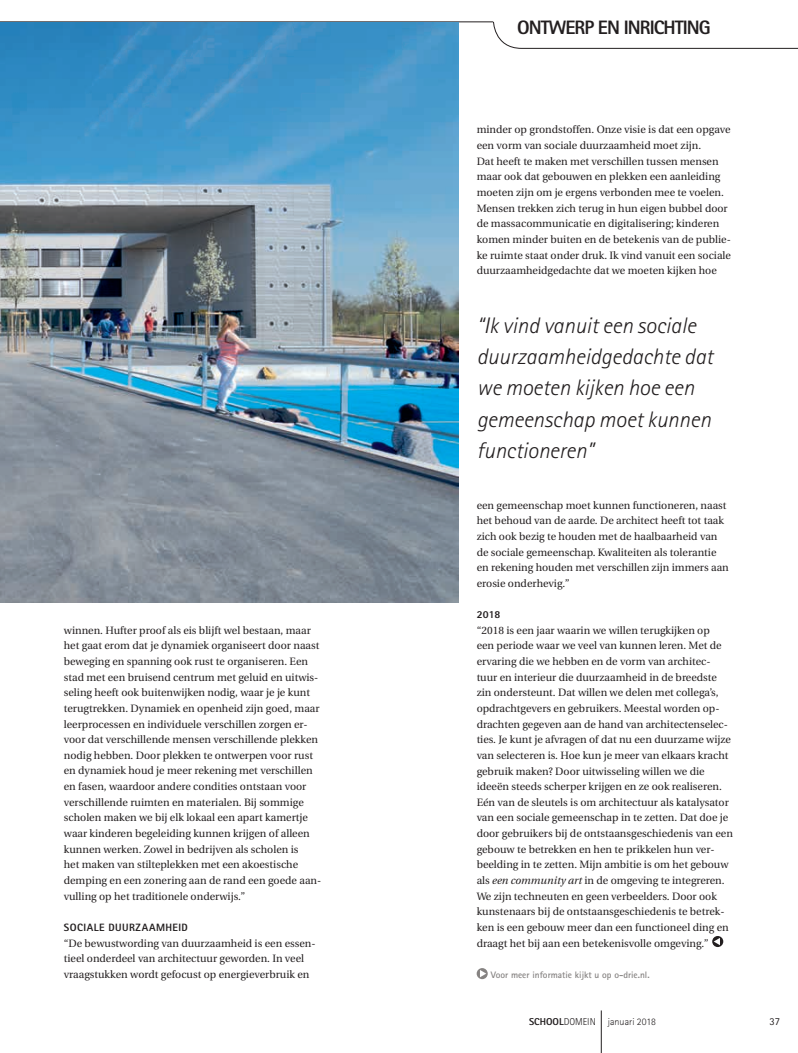
<style>
.page{position:relative;width:798px;height:1053px;background:#fff}
.page>*{position:absolute;margin:0;border:0;box-sizing:border-box;transform-origin:0 0}
.t1{font:italic 300 22.5px/31.2px "Rotis Sans Serif";color:#231f20}
.t2{font:800 19.38px "Rotis Sans Serif";letter-spacing:-.05em;color:#231f20}
.t3{font:10.62px/15.6px "Utopia";color:#231f20}
.t4{font:800 10.62px "Rotis Sans Serif";letter-spacing:.04em;color:#231f20}
.t5{font:10.62px "Rotis Sans Serif";color:#231f20}
.t6{font:300 10px "Rotis Sans Serif";color:#231f20}
.t7{font:700 9.38px "Rotis Sans Serif";color:#868382}
.s1{font-style:italic}
.s2{font-weight:800}
</style>
<div class="page">
<svg style="left:493px;top:22px;width:304px;height:27px"></svg>
<hr style="left:0;top:22px;width:493px;height:1px;background:#231f20">
<hr style="left:600px;top:1010px;width:1px;height:42px;background:#231f20">
<img style="left:0;top:22px;width:459px;height:580px">
<svg style="left:712px;top:935px;width:11px;height:11px"></svg>
<svg style="left:713px;top:937px;width:6px;height:8px"></svg>
<svg style="left:476px;top:968px;width:11px;height:11px"></svg>
<svg style="left:480px;top:969px;width:6px;height:8px"></svg>
<p class="t3" style="left:64px;top:622px;width:259px">winnen. Hufter proof als eis blijft wel bestaan, maar het gaat erom dat je dynamiek organiseert door naast beweging en spanning ook rust te organiseren. Een stad met een bruisend centrum met geluid en uitwis&shy;seling heeft ook buitenwijken nodig, waar je je kunt terugtrekken. Dynamiek en openheid zijn goed, maar leerprocessen en individuele verschillen zorgen er&shy;voor dat verschillende mensen verschillende plekken nodig hebben. Door plekken te ontwerpen voor rust en dynamiek houd je meer rekening met verschillen en fasen, waardoor andere condities ontstaan voor verschillende ruimten en materialen. Bij sommige scholen maken we bij elk lokaal een apart kamertje waar kinderen begeleiding kunnen krijgen of alleen kunnen werken. Zowel in bedrijven als scholen is<br>het maken van stilteplekken met een akoestische demping en een zonering aan de rand een goede aan&shy;vulling op het traditionele onderwijs.”</p>
<p class="t4" style="left:64px;top:920px;width:126px">SOCIALE DUURZAAMHEID</p>
<p class="t3" style="left:64px;top:935px;width:253px">“De bewustwording van duurzaamheid is een essen&shy;tieel onderdeel van architectuur geworden. In veel vraagstukken wordt gefocust op energieverbruik en</p>
<h2 class="t2" style="left:517px;top:15px;width:195px">ONTWERP EN INRICHTING</h2>
<p class="t3" style="left:476px;top:122px;width:256px">minder op grondstoffen. Onze visie is dat een opgave een vorm van sociale duurzaamheid moet zijn.<br>Dat heeft te maken met verschillen tussen mensen maar ook dat gebouwen en plekken een aanleiding moeten zijn om je ergens verbonden mee te voelen.<br>Mensen trekken zich terug in hun eigen bubbel door de massacommunicatie en digitalisering; kinderen komen minder buiten en de betekenis van de publie&shy;ke ruimte staat onder druk. Ik vind vanuit een sociale duurzaamheidgedachte dat we moeten kijken hoe</p>
<h1 class="t1" style="left:476px;top:310px;width:238px">“Ik vind vanuit een sociale duurzaamheidgedachte dat we moeten kijken hoe een gemeenschap moet kunnen functioneren”</h1>
<p class="t3" style="left:476px;top:497px;width:253px">een gemeenschap moet kunnen functioneren, naast het behoud van de aarde. De architect heeft tot taak zich ook bezig te houden met de haalbaarheid van de sociale gemeenschap. Kwaliteiten als tolerantie en rekening houden met verschillen zijn immers aan erosie onderhevig.”</p>
<p class="t4" style="left:476px;top:607px;width:25px">2018</p>
<p class="t3" style="left:476px;top:622px;width:258px">“2018 is een jaar waarin we willen terugkijken op<br>een periode waar we veel van kunnen leren. Met de ervaring die we hebben en de vorm van architec&shy;tuur en interieur die duurzaamheid in de breedste zin ondersteunt. Dat willen we delen met collega’s, opdrachtgevers en gebruikers. Meestal worden op&shy;drachten gegeven aan de hand van architectenselec&shy;ties. Je kunt je afvragen of dat nu een duurzame wijze van selecteren is. Hoe kun je meer van elkaars kracht gebruik maken? Door uitwisseling willen we die ideeën steeds scherper krijgen en ze ook realiseren.<br>Eén van de sleutels is om architectuur als katalysator van een sociale gemeenschap in te zetten. Dat doe je door gebruikers bij de ontstaansgeschiedenis van een gebouw te betrekken en hen te prikkelen hun ver&shy;beelding in te zetten. Mijn ambitie is om het gebouw als <span class="s1">een community art</span> in de omgeving te integreren.<br>We zijn techneuten en geen verbeelders. Door ook kunstenaars bij de ontstaansgeschiedenis te betrek&shy;ken is een gebouw meer dan een functioneel ding en draagt het bij aan een betekenisvolle omgeving.”</p>
<p class="t7" style="left:490px;top:968px;width:160px">Voor meer informatie kijkt u op o-drie.nl.</p>
<p class="t6" style="left:529px;top:1015px;width:128px"><span class="s2">SCHOOL</span>DOMEIN januari 2018</p>
<p class="t5" style="left:769px;top:1014px;width:12px">37</p>
</div>
